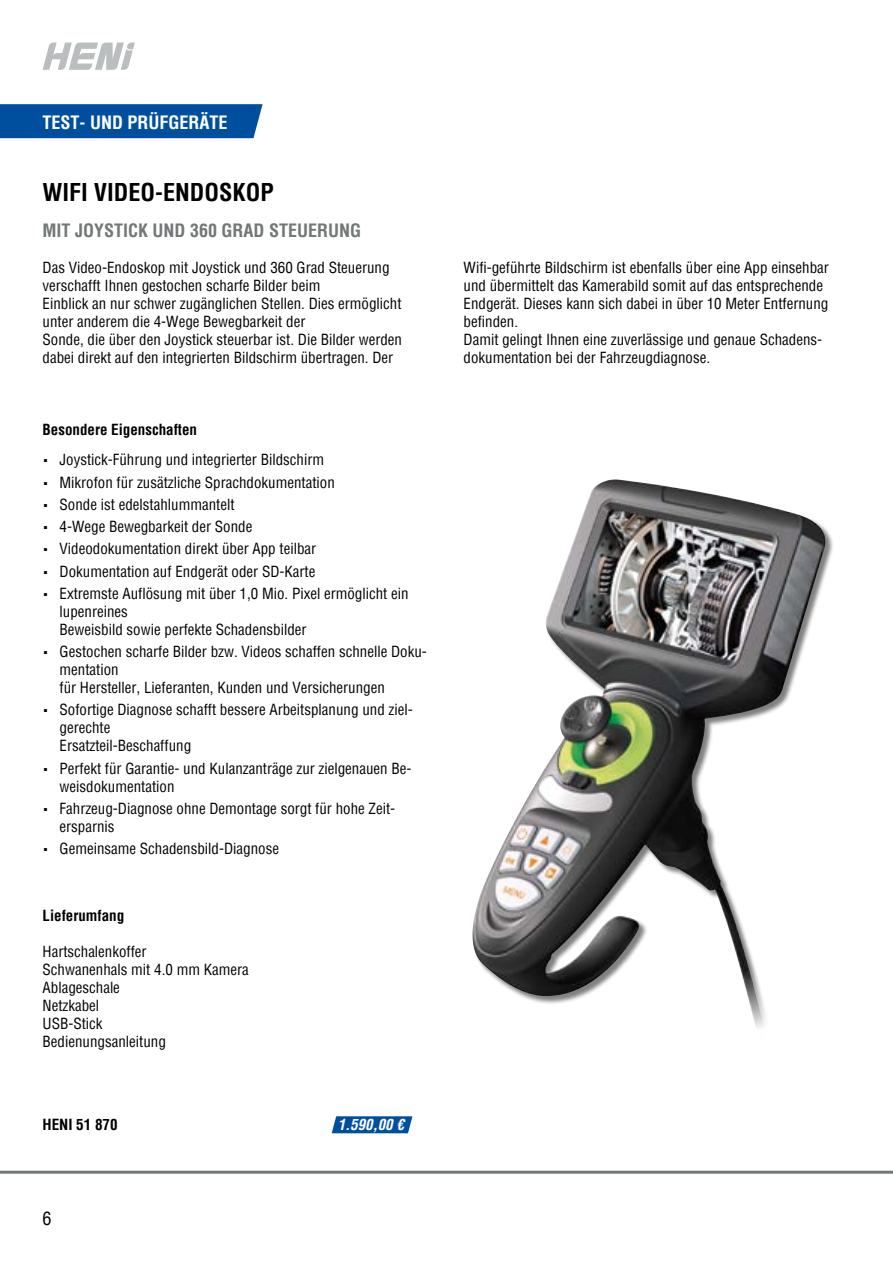
<style>
.page{position:relative;width:893px;height:1263px;background:#fff}
.page>*{position:absolute;margin:0;border:0;box-sizing:border-box;transform-origin:0 0}
.t1{font:700 condensed 24px "Helvetica";color:#000}
.t2{font:700 condensed 18px "Helvetica";color:#727777}
.t3{font:700 condensed 18px "Helvetica";color:#fff}
.t4{font:condensed 18px "Helvetica";color:#000}
.t5{font:condensed 15px/18px "Helvetica";color:#000}
.t6{font:700 condensed 15px "Helvetica";color:#000}
.t7{font:italic 700 condensed 15px "Helvetica";color:#fff}
.s1{font-family:"The Sans C4 s";font-weight:300;font-stretch:normal}
</style>
<div class="page">
<hr style="left:0;top:1171px;width:893px;height:3px;background:#727777">
<svg style="left:43px;top:43px;width:92px;height:27px"></svg>
<div style="left:0;top:104px;width:263px;height:34px;background:#004f9f"></div>
<img style="left:472px;top:479px;width:357px;height:549px">
<svg style="left:332px;top:1116px;width:80px;height:17px"></svg>
<p class="t3" style="left:43px;top:110px;width:187px">TEST- UND PRÜFGERÄTE</p>
<h1 class="t1" style="left:43px;top:176px;width:233px">WIFI VIDEO-ENDOSKOP</h1>
<p class="t2" style="left:43px;top:218px;width:320px">MIT JOYSTICK UND 360 GRAD STEUERUNG</p>
<p class="t5" style="left:43px;top:258px;width:361px">Das Video-Endoskop mit Joystick und 360 Grad Steuerung verschafft Ihnen gestochen scharfe Bilder beim<br>Einblick an nur schwer zugänglichen Stellen. Dies ermöglicht unter anderem die 4-Wege Bewegbarkeit der<br>Sonde, die über den Joystick steuerbar ist. Die Bilder werden dabei direkt auf den integrierten Bildschirm übertragen. Der</p>
<p class="t5" style="left:463px;top:258px;width:367px">Wifi-geführte Bildschirm ist ebenfalls über eine App einsehbar und übermittelt das Kamerabild somit auf das entsprechende Endgerät. Dieses kann sich dabei in über 10 Meter Entfernung befinden.<br>Damit gelingt Ihnen eine zuverlässige und genaue Schadens&shy;dokumentation bei der Fahrzeugdiagnose.</p>
<p class="t6" style="left:43px;top:419px;width:156px">Besondere Eigenschaften</p>
<p class="t5" style="left:43px;top:451px;width:283px"><span class="s1">▪</span> Joystick-Führung und integrierter Bildschirm</p>
<p class="t5" style="left:43px;top:473px;width:294px"><span class="s1">▪</span> Mikrofon für zusätzliche Sprachdokumentation</p>
<p class="t5" style="left:43px;top:495px;width:193px"><span class="s1">▪</span> Sonde ist edelstahlummantelt</p>
<p class="t5" style="left:43px;top:517px;width:211px"><span class="s1">▪</span> 4-Wege Bewegbarkeit der Sonde</p>
<p class="t5" style="left:43px;top:540px;width:275px"><span class="s1">▪</span> Videodokumentation direkt über App teilbar</p>
<p class="t5" style="left:43px;top:562px;width:274px"><span class="s1">▪</span> Dokumentation auf Endgerät oder SD-Karte</p>
<p class="t5" style="left:60px;top:584px;width:351px;text-indent:-17px"><span class="s1">▪</span> Extremste Auflösung mit über 1,0 Mio. Pixel ermöglicht ein lupenreines<br>Beweisbild sowie perfekte Schadensbilder</p>
<p class="t5" style="left:60px;top:642px;width:369px;text-indent:-17px"><span class="s1">▪</span> Gestochen scharfe Bilder bzw. Videos schaffen schnelle Doku&shy;mentation<br>für Hersteller, Lieferanten, Kunden und Versicherungen</p>
<p class="t5" style="left:60px;top:701px;width:355px;text-indent:-17px"><span class="s1">▪</span> Sofortige Diagnose schafft bessere Arbeitsplanung und ziel&shy;gerechte<br>Ersatzteil-Beschaffung</p>
<p class="t5" style="left:60px;top:759px;width:353px;text-indent:-17px"><span class="s1">▪</span> Perfekt für Garantie- und Kulanzanträge zur zielgenauen Be&shy;weisdokumentation</p>
<p class="t5" style="left:60px;top:799px;width:337px;text-indent:-17px"><span class="s1">▪</span> Fahrzeug-Diagnose ohne Demontage sorgt für hohe Zeit&shy;ersparnis</p>
<p class="t5" style="left:43px;top:839px;width:238px"><span class="s1">▪</span> Gemeinsame Schadensbild-Diagnose</p>
<p class="t6" style="left:43px;top:905px;width:83px">Lieferumfang</p>
<p class="t5" style="left:43px;top:942px;width:208px">Hartschalenkoffer<br>Schwanenhals mit 4.0 mm Kamera<br>Ablageschale<br>Netzkabel<br>USB-Stick<br>Bedienungsanleitung</p>
<p class="t6" style="left:43px;top:1115px;width:76px">HENI 51 870</p>
<p class="t7" style="left:338px;top:1115px;width:68px">1.590,00 €</p>
<p class="t4" style="left:43px;top:1206px;width:10px">6</p>
</div>
